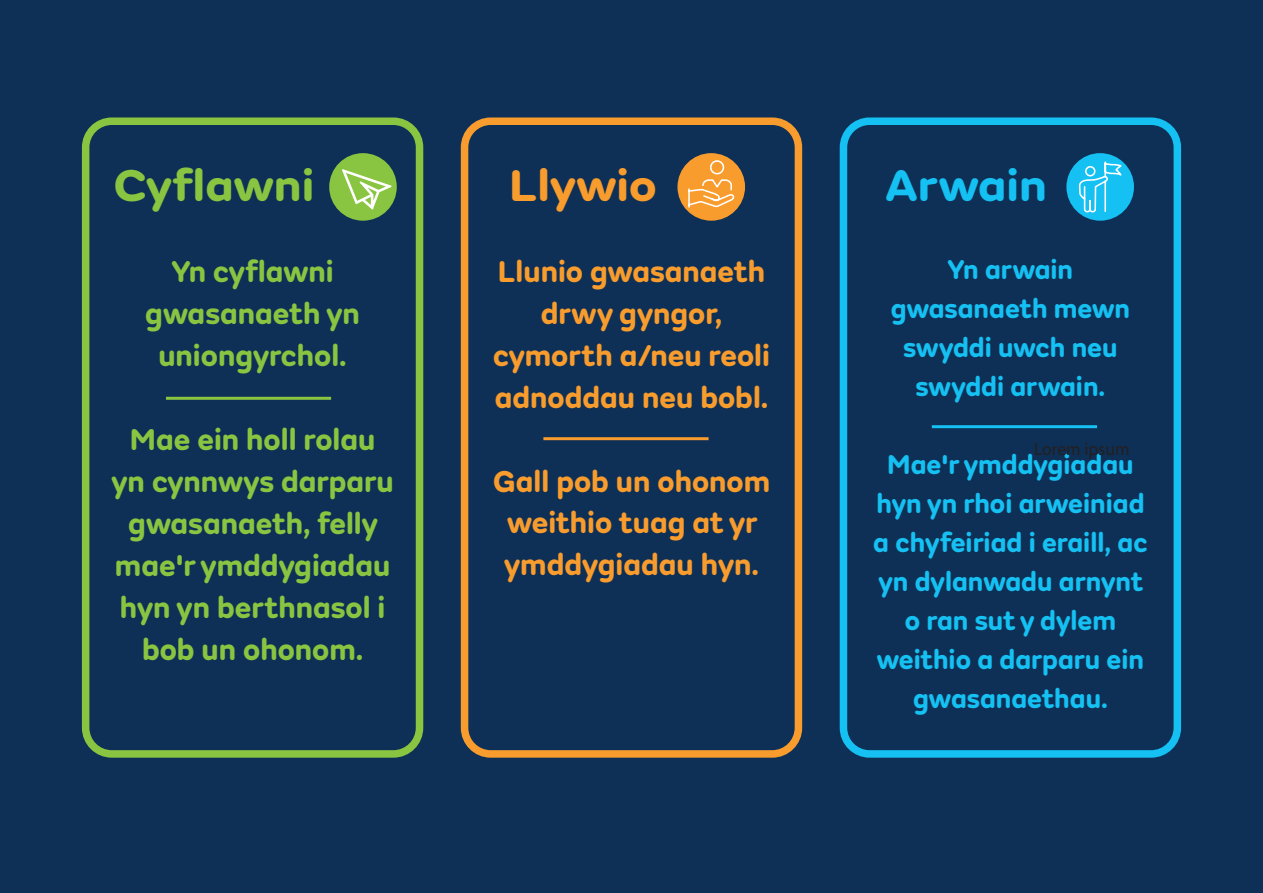
<style>
.page{position:relative;width:1263px;height:893px;background:#0f3056}
.page>*{position:absolute;margin:0;border:0;box-sizing:border-box;transform-origin:0 0}
.t1{font:700 46.5px "FS Aldrin";color:#89c541;scale:1.05 1}
.t2{font:700 46.5px "FS Aldrin";color:#f89c2d;scale:1.05 1}
.t3{font:700 46.5px "FS Aldrin";color:#15c0f2;scale:1.05 1}
.t4{font:700 31.5px/42px "FS Aldrin";color:#89c541;text-align:center}
.t5{font:700 31.5px/42px "FS Aldrin";color:#f89c2d;text-align:center}
.t6{font:700 28.5px/39px "FS Aldrin";color:#15c0f2;text-align:center;scale:.96 1}
.t7{font:18px "Myriad Pro";color:#231f20}
</style>
<div class="page">
<div style="left:82px;top:117px;width:341px;height:641px;border:8px solid #89c541;border-radius:26px"></div>
<div style="left:461px;top:117px;width:341px;height:641px;border:8px solid #f89c2d;border-radius:26px"></div>
<div style="left:840px;top:117px;width:341px;height:641px;border:8px solid #15c0f2;border-radius:26px"></div>
<div style="left:329px;top:153px;width:68px;height:68px;background:#89c541;border-radius:50%"></div>
<svg style="left:340px;top:167px;width:55px;height:45px"></svg>
<div style="left:1066px;top:153px;width:68px;height:68px;background:#15c0f2;border-radius:50%"></div>
<svg style="left:1078px;top:161px;width:46px;height:52px"></svg>
<div style="left:677px;top:153px;width:68px;height:68px;background:#f89c2d;border-radius:50%"></div>
<svg style="left:687px;top:159px;width:47px;height:49px"></svg>
<hr style="left:932px;top:425px;width:165px;height:3px;background:#15c0f2">
<hr style="left:543px;top:437px;width:165px;height:3px;background:#f89c2d">
<hr style="left:166px;top:397px;width:165px;height:3px;background:#89c541">
<h1 class="t1" style="left:114px;top:155px;width:193px">Cyflawni</h1>
<h1 class="t2" style="left:509px;top:155px;width:142px">Llywio</h1>
<h1 class="t3" style="left:885px;top:155px;width:156px">Arwain</h1>
<p class="t4" style="left:145px;top:250px;width:216px">Yn cyflawni gwasanaeth yn uniongyrchol.</p>
<p class="t4" style="left:112px;top:418px;width:284px">Mae ein holl rolau yn cynnwys darparu gwasanaeth, felly mae'r ymddygiadau hyn yn berthnasol i bob un ohonom.</p>
<p class="t5" style="left:493px;top:250px;width:278px">Llunio gwasanaeth drwy gyngor, cymorth a/neu reoli adnoddau neu bobl.</p>
<p class="t5" style="left:493px;top:460px;width:278px">Gall pob un ohonom weithio tuag at yr ymddygiadau hyn.</p>
<p class="t6" style="left:891px;top:250px;width:251px">Yn arwain gwasanaeth mewn swyddi uwch neu swyddi arwain.</p>
<p class="t7" style="left:1034px;top:438px;width:97px">Lorem ipsum</p>
<p class="t6" style="left:873px;top:445px;width:287px">Mae'r ymddygiadau hyn yn rhoi arweiniad a chyfeiriad i eraill, ac yn dylanwadu arnynt o ran sut y dylem weithio a darparu ein gwasanaethau.</p>
</div>
